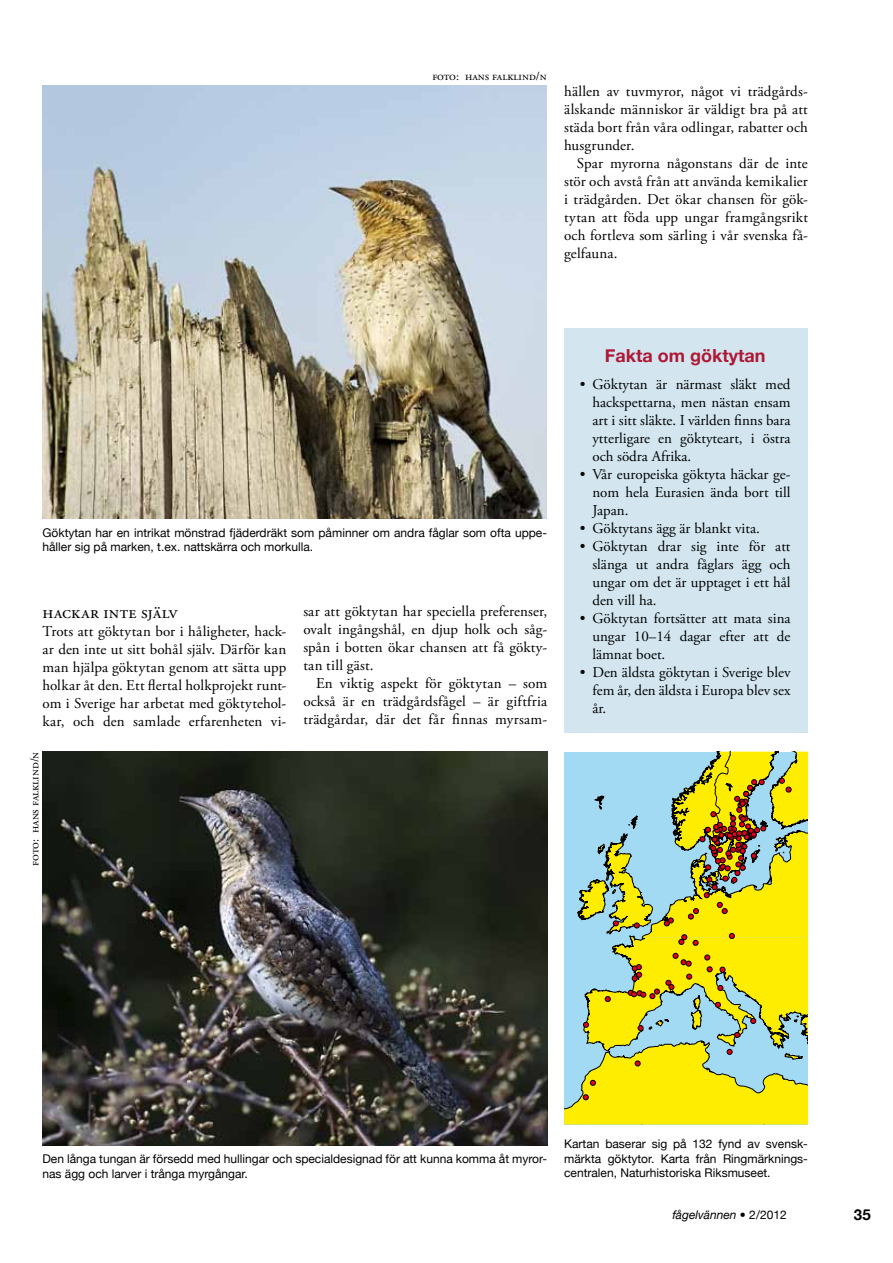
<style>
.page{position:relative;width:893px;height:1263px;background:#fff}
.page>*{position:absolute;margin:0;border:0;box-sizing:border-box;transform-origin:0 0}
.t1{font:18px "Adobe Garamond Pro";letter-spacing:.015em;color:#000}
.t2{font:700 18px "Helvetica Neue";color:#ad1835}
.t3{font:15px/18px "Adobe Garamond Pro";color:#000;text-align:justify}
.t4{font:700 15px "Helvetica Neue";color:#000}
.t5{font:12px/14.4px "Helvetica Neue";color:#000}
.t6{font:12px "Adobe Garamond Pro";color:#000}
.t7{font:italic 12px "Helvetica Neue";color:#000}
.s1{font-style:normal}
</style>
<div class="page">
<div style="left:564px;top:328px;width:244px;height:405px;background:#d3e6f0"></div>
<img style="left:43px;top:85px;width:504px;height:433px">
<img style="left:42px;top:752px;width:505px;height:393px">
<svg style="left:564px;top:752px;width:244px;height:372px;background:#c4cf66"></svg>
<p class="t6" style="left:432px;top:69px;width:116px">foto: hans falklind/n</p>
<p class="t3" style="left:564px;top:83px;width:245px">hällen av tuvmyror, något vi trädgårds&shy;älskande människor är väldigt bra på att städa bort från våra odlingar, rabatter och husgrunder.</p>
<p class="t3" style="left:564px;top:155px;width:245px;text-indent:13px">Spar myrorna någonstans där de inte stör och avstå från att använda kemikalier i trädgården. Det ökar chansen för gök&shy;tytan att föda upp ungar framgångsrikt och fortleva som särling i vår svenska få&shy;gelfauna.</p>
<p class="t5" style="left:43px;top:525px;width:506px">Göktytan har en intrikat mönstrad fjäderdräkt som påminner om andra fåglar som ofta uppe&shy;håller sig på marken, t.ex. nattskärra och morkulla.</p>
<p class="t1" style="left:43px;top:601px;width:136px">hackar inte själv</p>
<p class="t3" style="left:43px;top:623px;width:245px">Trots att göktytan bor i håligheter, hack&shy;ar den inte ut sitt bohål själv. Därför kan man hjälpa göktytan genom att sätta upp holkar åt den. Ett flertal holkprojekt runt&shy;om i Sverige har arbetat med göktytehol&shy;kar, och den samlade erfarenheten vi-</p>
<p class="t6" style="left:27px;top:866px;width:116px;rotate:-90deg">foto: hans falklind/n</p>
<p class="t3" style="left:303px;top:602px;width:245px">sar att göktytan har speciella preferenser, ovalt ingångshål, en djup holk och såg&shy;spån i botten ökar chansen att få gökty&shy;tan till gäst.</p>
<p class="t3" style="left:303px;top:674px;width:245px;text-indent:13px">En viktig aspekt för göktytan – som också är en trädgårdsfågel – är giftfria trädgårdar, där det får finnas myrsam-</p>
<p class="t2" style="left:605px;top:344px;width:162px">Fakta om göktytan</p>
<p class="t3" style="left:592px;top:376px;width:200px;text-indent:-13px">• Göktytan är närmast släkt med hackspettarna, men nästan ensam art i sitt släkte. I världen finns bara ytterligare en göktyteart, i östra och södra Afrika.</p>
<p class="t3" style="left:592px;top:466px;width:200px;text-indent:-13px">• Vår europeiska göktyta häckar ge&shy;nom hela Eurasien ända bort till Japan.</p>
<p class="t3" style="left:580px;top:520px;width:182px">• Göktytans ägg är blankt vita.</p>
<p class="t3" style="left:592px;top:538px;width:200px;text-indent:-13px">• Göktytan drar sig inte för att slänga ut andra fåglars ägg och ungar om det är upptaget i ett hål den vill ha.</p>
<p class="t3" style="left:592px;top:610px;width:200px;text-indent:-13px">• Göktytan fortsätter att mata sina ungar 10–14 dagar efter att de lämnat boet.</p>
<p class="t3" style="left:592px;top:664px;width:200px;text-indent:-13px">• Den äldsta göktytan i Sverige blev fem år, den äldsta i Europa blev sex år.</p>
<p class="t5" style="left:43px;top:1151px;width:506px">Den långa tungan är försedd med hullingar och specialdesignad för att kunna komma åt myror&shy;nas ägg och larver i trånga myrgångar.</p>
<p class="t5" style="left:564px;top:1137px;width:245px;text-align:justify">Kartan baserar sig på 132 fynd av svensk&shy;märkta göktytor. Karta från Ringmärknings&shy;centralen, Naturhistoriska Riksmuseet.</p>
<p class="t7" style="left:672px;top:1208px;width:116px">fågelvännen <span class="s1">• 2/2012</span></p>
<p class="t4" style="left:854px;top:1205px;width:18px">35</p>
</div>
